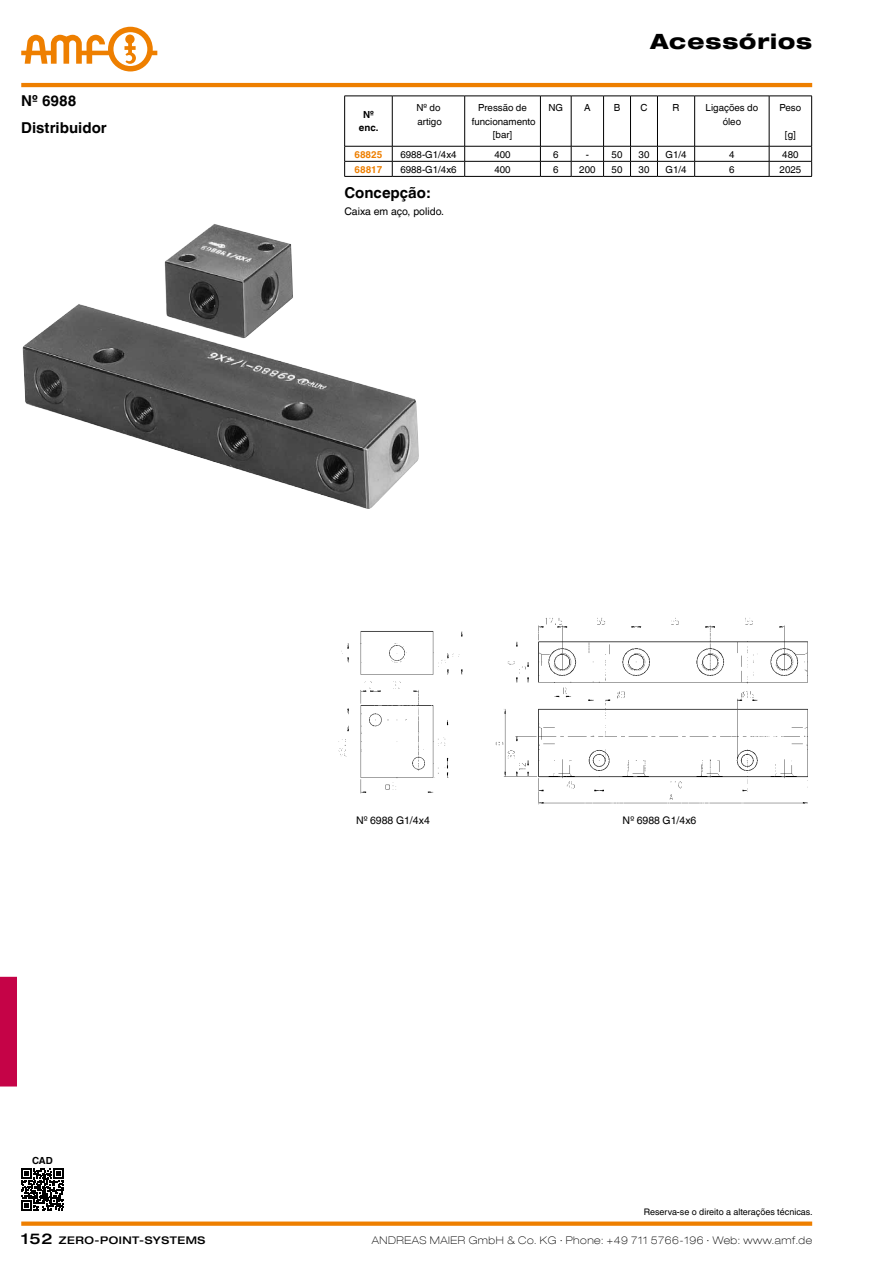
<style>
.page{position:relative;width:893px;height:1263px;background:#fff}
.page>*{position:absolute;margin:0;border:0;box-sizing:border-box;transform-origin:0 0}
.t1{font:800 expanded 21px "Helvetica Neue LT Com";color:#000}
.t2{font:700 15px "Helvetica World";color:#000}
.t3{font:100 expanded 10.5px "Helvetica Neue LT Com";letter-spacing:.05em;color:#000}
.t4{font:10.5px "Helvetica World";color:#000}
.t5{font:500 expanded 10.5px "Helvetica Neue LT Com";letter-spacing:.05em;color:#000}
.t6{font:9.75px/13.2px "Helvetica World";color:#000;text-align:center}
.t7{font:700 9.75px "Helvetica World";color:#ee7f00}
.t8{font:700 9.75px/12.8px "Helvetica World";color:#000;text-align:center}
.t9{font:9px "Helvetica World";color:#000}
.s1{font-size:15px}
</style>
<div class="page">
<hr style="left:21px;top:83px;width:791px;height:4px;background:#ee7f00">
<svg style="left:21px;top:27px;width:136px;height:44px"></svg>
<div style="left:0;top:977px;width:17px;height:109px;background:#c50347"></div>
<div style="left:21px;top:1221px;width:791px;height:5px;background:#ee7f00"></div>
<img style="left:495px;top:617px;width:313px;height:188px">
<svg style="left:344px;top:96px;width:468px;height:81px"></svg>
<hr style="left:657px;top:176px;width:38px;height:1px;background:#000">
<hr style="left:695px;top:176px;width:74px;height:1px;background:#000">
<hr style="left:769px;top:176px;width:43px;height:1px;background:#000">
<img style="left:338px;top:631px;width:125px;height:163px">
<img style="left:22px;top:224px;width:397px;height:285px">
<svg style="left:21px;top:1168px;width:43px;height:43px"></svg>
<h2 class="t2" style="left:21px;top:92px;width:57px">Nº 6988</h2>
<h2 class="t2" style="left:21px;top:119px;width:87px">Distribuidor</h2>
<h1 class="t1" style="left:651px;top:28px;width:163px">Acessórios</h1>
<p class="t8" style="left:359px;top:108px;width:21px">Nº enc.</p>
<p class="t6" style="left:416px;top:101px;width:27px;text-align:left">Nº do artigo</p>
<p class="t6" style="left:472px;top:101px;width:65px">Pressão de funcionamento [bar]</p>
<p class="t6" style="left:548px;top:101px;width:16px">NG</p>
<p class="t6" style="left:584px;top:101px;width:8px">A</p>
<p class="t6" style="left:614px;top:101px;width:8px">B</p>
<p class="t6" style="left:640px;top:101px;width:9px">C</p>
<p class="t6" style="left:673px;top:101px;width:8px">R</p>
<p class="t6" style="left:706px;top:101px;width:54px">Ligações do óleo</p>
<p class="t6" style="left:780px;top:101px;width:23px">Peso</p>
<p class="t6" style="left:785px;top:128px;width:12px">[g]</p>
<p class="t7" style="left:354px;top:148px;width:30px">68825</p>
<p class="t6" style="left:400px;top:148px;width:58px">6988-G1/4x4</p>
<p class="t6" style="left:494px;top:148px;width:18px">400</p>
<p class="t6" style="left:553px;top:148px;width:7px">6</p>
<p class="t6" style="left:586px;top:148px;width:38px">- 50</p>
<p class="t6" style="left:639px;top:148px;width:12px">30</p>
<p class="t6" style="left:665px;top:148px;width:23px">G1/4</p>
<p class="t6" style="left:729px;top:148px;width:7px">4</p>
<p class="t6" style="left:782px;top:148px;width:18px">480</p>
<p class="t7" style="left:354px;top:163px;width:30px">68817</p>
<p class="t6" style="left:400px;top:163px;width:58px">6988-G1/4x6</p>
<p class="t6" style="left:494px;top:163px;width:18px">400</p>
<p class="t6" style="left:553px;top:163px;width:7px">6</p>
<p class="t6" style="left:579px;top:163px;width:18px">200</p>
<p class="t6" style="left:612px;top:163px;width:12px">50</p>
<p class="t6" style="left:639px;top:163px;width:12px">30</p>
<p class="t6" style="left:666px;top:163px;width:23px">G1/4</p>
<p class="t6" style="left:729px;top:163px;width:7px">6</p>
<p class="t6" style="left:780px;top:163px;width:23px">2025</p>
<h2 class="t2" style="left:344px;top:184px;width:87px">Concepção:</h2>
<p class="t4" style="left:344px;top:205px;width:101px">Caixa em aço, polido.</p>
<p class="t8" style="left:32px;top:1154px;width:22px">CAD</p>
<p class="t4" style="left:356px;top:814px;width:75px">Nº 6988 G1/4x4</p>
<p class="t4" style="left:623px;top:814px;width:75px">Nº 6988 G1/4x6</p>
<p class="t9" style="left:644px;top:1207px;width:170px">Reserva-se o direito a alterações técnicas.</p>
<p class="t5" style="left:21px;top:1233px;width:185px"><span class="s1">152</span> ZERO-POINT-SYSTEMS</p>
<p class="t3" style="left:372px;top:1233px;width:442px">ANDREAS MAIER GmbH &amp; Co. KG ∙ Phone: +49 711 5766-196 ∙ Web: www.amf.de</p>
</div>
